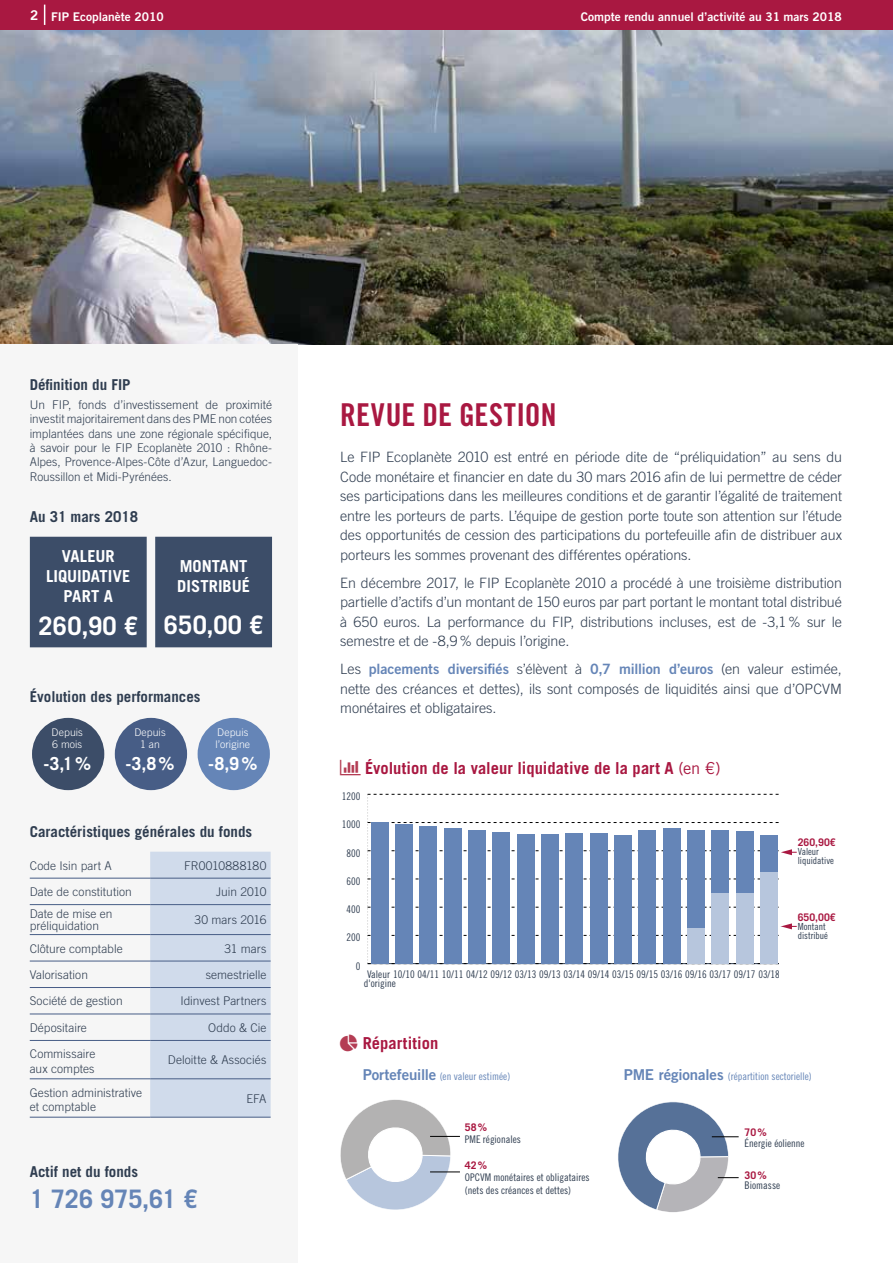
<style>
.page{position:relative;width:893px;height:1263px;background:#fff}
.page>*{position:absolute;margin:0;border:0;box-sizing:border-box;transform-origin:0 0}
.t1{font:31.5px "Trade Gothic LT Bold Cond Twenty";letter-spacing:.01em;color:#a91841}
.t2{font:700 25.5px "Trade Gothic LT";letter-spacing:.01em;color:#fff}
.t3{font:700 25.5px "Trade Gothic LT";letter-spacing:-.02em;color:#6585b7}
.t4{font:700 18px "Trade Gothic LT";color:#fff}
.t5{font:700 16.5px "Trade Gothic LT";letter-spacing:.005em;color:#a91841}
.t6{font:700 16.5px/19.8px "Trade Gothic LT";color:#fff;text-align:center}
.t7{font:700 15px "Trade Gothic LT";color:#2f3d50}
.t8{font:300 14.25px/19.5px "Trade Gothic LT";letter-spacing:-.005em;color:#2f3d50;text-align:justify}
.t9{font:14.25px "Trade Gothic LT Bold Two";letter-spacing:-.005em;color:#6585b7}
.t10{font:300 12px/14.4px "Trade Gothic LT";letter-spacing:.005em;color:#2f3d50}
.t11{font:12px "Trade Gothic LT Bold Two";color:#fff}
.t12{font:10.5px/9px "Trade Gothic LT Cond Eighteen";color:#2f3d50}
.t13{font:10.5px "Trade Gothic LT Cond Eighteen";color:#6585b7}
.t14{font:300 10.5px/12.6px "Trade Gothic LT";letter-spacing:.005em;color:#fff}
.t15{font:700 10.5px "Trade Gothic LT";color:#a91841}
.t16{font:9.75px/9px "Trade Gothic LT Cond Eighteen";color:#2f3d50}
.s1{font-size:13.5px}
.s2{font-family:"Trade Gothic LT";font-weight:300;color:#2f3d50}
.s3{font-weight:400}
.s4{font-family:"Trade Gothic LT Bold Two";font-size:15px}
</style>
<div class="page">
<div style="left:0;top:0;width:893px;height:31px;background:#a91841"></div>
<svg style="left:44px;top:5px;width:1px;height:20px"></svg>
<img style="left:0;top:31px;width:893px;height:313px">
<svg style="left:367px;top:794px;width:430px;height:170px"></svg>
<div style="left:0;top:344px;width:298px;height:919px;background:#f6f6f6"></div>
<div style="left:30px;top:537px;width:242px;height:110px;background:#3c4d68"></div>
<div style="left:32px;top:718px;width:72px;height:72px;background:#3c4d68;border-radius:50%"></div>
<div style="left:115px;top:718px;width:72px;height:72px;background:#475d86;border-radius:50%"></div>
<div style="left:198px;top:718px;width:72px;height:72px;background:#6585b7;border-radius:50%"></div>
<div style="left:150px;top:852px;width:121px;height:265px;background:#d0dbeb"></div>
<hr style="left:30px;top:878px;width:120px;height:1px;background:#475d86">
<hr style="left:150px;top:878px;width:121px;height:1px;background:#475d86">
<hr style="left:30px;top:904px;width:120px;height:1px;background:#475d86">
<hr style="left:150px;top:904px;width:121px;height:1px;background:#475d86">
<hr style="left:30px;top:934px;width:120px;height:1px;background:#475d86">
<hr style="left:150px;top:934px;width:121px;height:1px;background:#475d86">
<hr style="left:30px;top:961px;width:120px;height:1px;background:#475d86">
<hr style="left:150px;top:961px;width:121px;height:1px;background:#475d86">
<hr style="left:30px;top:987px;width:120px;height:1px;background:#475d86">
<hr style="left:150px;top:987px;width:121px;height:1px;background:#475d86">
<hr style="left:30px;top:1013px;width:120px;height:1px;background:#475d86">
<hr style="left:150px;top:1013px;width:121px;height:1px;background:#475d86">
<hr style="left:30px;top:1040px;width:120px;height:1px;background:#475d86">
<hr style="left:150px;top:1040px;width:121px;height:1px;background:#475d86">
<hr style="left:30px;top:1078px;width:120px;height:1px;background:#475d86">
<hr style="left:150px;top:1078px;width:121px;height:1px;background:#475d86">
<hr style="left:30px;top:1117px;width:120px;height:1px;background:#475d86">
<hr style="left:150px;top:1117px;width:121px;height:1px;background:#475d86">
<svg style="left:340px;top:1099px;width:111px;height:111px"></svg>
<hr style="left:430px;top:1171px;width:30px;height:1px;background:#000">
<hr style="left:430px;top:1136px;width:30px;height:1px;background:#000">
<svg style="left:618px;top:1102px;width:121px;height:110px"></svg>
<p class="t11" style="left:30px;top:9px;width:135px"><span class="s1">2</span> FIP Ecoplanète 2010</p>
<p class="t11" style="left:581px;top:9px;width:262px">Compte rendu annuel d’activité au 31 mars 2018</p>
<p class="t7" style="left:30px;top:375px;width:102px">Définition du FIP</p>
<p class="t10" style="left:30px;top:397px;width:244px;text-align:justify">Un FIP, fonds d’investissement de proximité investit majoritairement dans des PME non cotées implantées dans une zone régionale spécifique, à savoir pour le FIP Ecoplanète 2010 : Rhône-Alpes, Provence-Alpes-Côte d’Azur, Languedoc-Roussillon et Midi-Pyrénées.</p>
<p class="t7" style="left:30px;top:508px;width:110px">Au 31 mars 2018</p>
<p class="t6" style="left:46px;top:546px;width:86px">VALEUR<br>LIQUIDATIVE<br>PART A</p>
<h2 class="t2" style="left:39px;top:610px;width:101px">260,90 €</h2>
<p class="t6" style="left:177px;top:556px;width:74px;text-align:left">MONTANT<br>DISTRIBUÉ</p>
<h2 class="t2" style="left:164px;top:609px;width:101px">650,00 €</h2>
<p class="t7" style="left:30px;top:687px;width:172px">Évolution des performances</p>
<p class="t14" style="left:52px;top:725px;width:33px">Depuis<br>6 mois</p>
<p class="t4" style="left:43px;top:752px;width:49px">-3,1%</p>
<p class="t14" style="left:134px;top:725px;width:33px;text-align:center">Depuis<br>1 an</p>
<p class="t4" style="left:125px;top:752px;width:51px">-3,8%</p>
<p class="t14" style="left:216px;top:725px;width:36px">Depuis l’origine</p>
<p class="t4" style="left:208px;top:752px;width:51px">-8,9%</p>
<p class="t7" style="left:30px;top:823px;width:224px">Caractéristiques générales du fonds</p>
<p class="t10" style="left:30px;top:858px;width:84px">Code Isin part A</p>
<p class="t10" style="left:184px;top:858px;width:84px">FR0010888180</p>
<p class="t10" style="left:30px;top:884px;width:104px">Date de constitution</p>
<p class="t10" style="left:216px;top:884px;width:52px">Juin 2010</p>
<p class="t10" style="left:30px;top:908px;width:84px;line-height:12px">Date de mise en préliquidation</p>
<p class="t10" style="left:195px;top:913px;width:73px">30 mars 2016</p>
<p class="t10" style="left:30px;top:941px;width:94px">Clôture comptable</p>
<p class="t10" style="left:225px;top:941px;width:43px">31 mars</p>
<p class="t10" style="left:30px;top:967px;width:60px">Valorisation</p>
<p class="t10" style="left:206px;top:967px;width:62px">semestrielle</p>
<p class="t10" style="left:30px;top:994px;width:94px">Société de gestion</p>
<p class="t10" style="left:180px;top:994px;width:88px">Idinvest Partners</p>
<p class="t10" style="left:30px;top:1020px;width:59px">Dépositaire</p>
<p class="t10" style="left:208px;top:1020px;width:60px">Oddo &amp; Cie</p>
<p class="t10" style="left:30px;top:1047px;width:67px">Commissaire aux comptes</p>
<p class="t10" style="left:168px;top:1053px;width:100px">Deloitte &amp; Associés</p>
<p class="t10" style="left:30px;top:1085px;width:114px">Gestion administrative et comptable</p>
<p class="t10" style="left:246px;top:1091px;width:22px">EFA</p>
<p class="t7" style="left:30px;top:1162px;width:110px">Actif net du fonds</p>
<h2 class="t3" style="left:30px;top:1183px;width:169px">1 726 975,61 €</h2>
<h1 class="t1" style="left:340px;top:396px;width:218px">REVUE DE GESTION</h1>
<p class="t8" style="left:340px;top:447px;width:503px">Le FIP Ecoplanète 2010 est entré en période dite de “préliquidation” au sens du Code monétaire et financier en date du 30 mars 2016 afin de lui permettre de céder ses participations dans les meilleures conditions et de garantir l’égalité de traitement entre les porteurs de parts. L’équipe de gestion porte toute son attention sur l’étude des opportunités de cession des participations du portefeuille afin de distribuer aux porteurs les sommes provenant des différentes opérations.</p>
<p class="t8" style="left:340px;top:573px;width:503px">En décembre 2017, le FIP Ecoplanète 2010 a procédé à une troisième distribution partielle d’actifs d’un montant de 150 euros par part portant le montant total distribué à 650 euros. La performance du FIP, distributions incluses, est de -3,1% sur le semestre et de -8,9% depuis l’origine.</p>
<p class="t9" style="left:340px;top:660px;width:503px"><span class="s2">Les</span> placements diversifiés <span class="s2">s’élèvent à</span> 0,7 million d’euros <span class="s2">(en valeur estimée,</span></p>
<p class="t8" style="left:340px;top:679px;width:503px">nette des créances et dettes), ils sont composés de liquidités ainsi que d’OPCVM monétaires et obligataires.</p>
<p class="t5" style="left:365px;top:758px;width:357px">Évolution de la valeur liquidative de la part A <span class="s3">(en €)</span></p>
<p class="t12" style="left:342px;top:792px;width:20px">1200</p>
<p class="t12" style="left:342px;top:820px;width:20px">1000</p>
<p class="t12" style="left:346px;top:848px;width:15px">800</p>
<p class="t12" style="left:346px;top:876px;width:15px">600</p>
<p class="t12" style="left:346px;top:905px;width:15px">400</p>
<p class="t12" style="left:346px;top:933px;width:15px">200</p>
<p class="t15" style="left:798px;top:836px;width:39px">260,90€</p>
<p class="t16" style="left:798px;top:847px;width:38px">Valeur liquidative</p>
<p class="t15" style="left:798px;top:910px;width:39px">650,00€</p>
<p class="t16" style="left:798px;top:921px;width:32px">Montant distribué</p>
<p class="t12" style="left:356px;top:961px;width:6px">0</p>
<p class="t12" style="left:364px;top:970px;width:433px;text-indent:3px">Valeur 10/10 04/11 10/11 04/12 09/12 03/13 09/13 03/14 09/14 03/15 09/15 03/16 09/16 03/17 09/17 03/18 - d'origine</p>
<p class="t5" style="left:363px;top:1033px;width:77px">Répartition</p>
<p class="t13" style="left:363px;top:1070px;width:149px"><span class="s4">Portefeuille</span> (en valeur estimée)</p>
<p class="t13" style="left:624px;top:1070px;width:190px"><span class="s4">PME régionales</span> (répartition sectorielle)</p>
<p class="t15" style="left:465px;top:1120px;width:24px">58%</p>
<p class="t12" style="left:465px;top:1135px;width:57px">PME régionales</p>
<p class="t15" style="left:465px;top:1158px;width:24px">42%</p>
<p class="t12" style="left:465px;top:1171px;width:126px;line-height:12.6px">OPCVM monétaires et obligataires (nets des créances et dettes)</p>
<p class="t15" style="left:745px;top:1126px;width:24px">70%</p>
<p class="t12" style="left:745px;top:1138px;width:62px">Énergie éolienne</p>
<p class="t15" style="left:745px;top:1168px;width:24px">30%</p>
<p class="t12" style="left:745px;top:1181px;width:37px">Biomasse</p>
</div>
